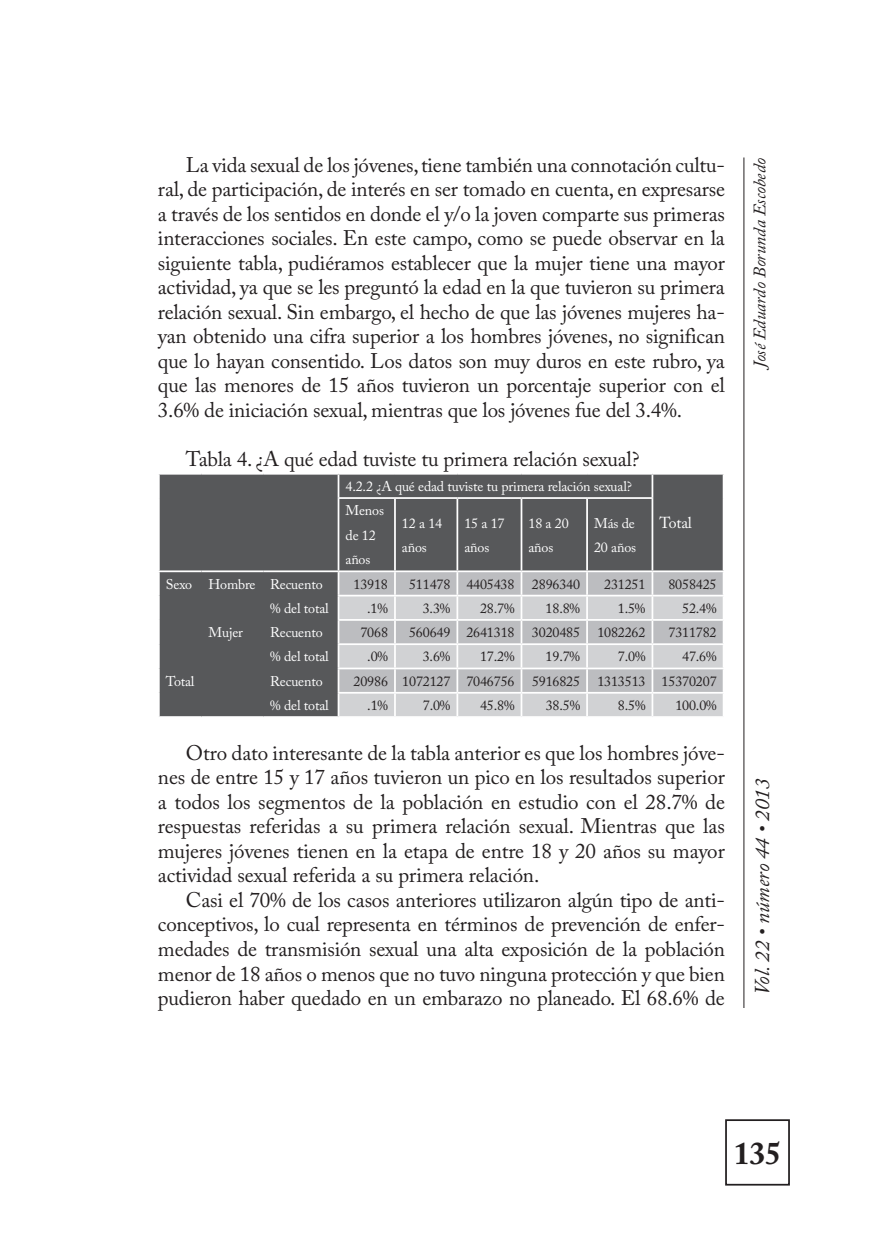
<style>
.page{position:relative;width:882px;height:1260px;background:#fff}
.page>*{position:absolute;margin:0;border:0;box-sizing:border-box;transform-origin:0 0}
.t1{font:700 31.5px "Adobe Caslon Pro";color:#231f20}
.t2{font:21px/24.5px "Adobe Caslon Pro";letter-spacing:-.01em;color:#231f20;text-align:justify}
.t3{font:italic 21px "Adobe Caslon Pro";letter-spacing:-.005em;color:#231f20}
.t4{font:italic 17.5px "Adobe Caslon Pro";color:#231f20}
.t5{font:15.75px "Adobe Caslon Pro";color:#fff}
.t6{font:14px "Adobe Caslon Pro";letter-spacing:-.01em;color:#231f20}
.t7{font:14px/24.5px "Adobe Caslon Pro";letter-spacing:-.01em;color:#fff}
</style>
<div class="page">
<div style="left:725px;top:1119px;width:65px;height:67px;border:2px solid #231f20"></div>
<hr style="left:744px;top:158px;width:1px;height:850px;background:#231f20">
<div style="left:160px;top:475px;width:563px;height:241px;background:#57585a"></div>
<svg style="left:339px;top:572px;width:384px;height:23px;background:#bdbec1"></svg>
<svg style="left:339px;top:596px;width:384px;height:120px;background:#c9cacd"></svg>
<svg style="left:338px;top:475px;width:1px;height:22px"></svg>
<svg style="left:652px;top:475px;width:1px;height:22px"></svg>
<hr style="left:338px;top:497px;width:57px;height:2px;background:#fff">
<hr style="left:338px;top:499px;width:1px;height:71px;background:#fff">
<hr style="left:395px;top:497px;width:62px;height:2px;background:#fff">
<hr style="left:394px;top:499px;width:2px;height:71px;background:#fff">
<hr style="left:457px;top:497px;width:64px;height:2px;background:#fff">
<hr style="left:457px;top:499px;width:1px;height:71px;background:#fff">
<hr style="left:521px;top:497px;width:66px;height:2px;background:#fff">
<hr style="left:521px;top:499px;width:1px;height:71px;background:#fff">
<hr style="left:587px;top:497px;width:66px;height:2px;background:#fff">
<hr style="left:586px;top:499px;width:2px;height:71px;background:#fff">
<hr style="left:652px;top:499px;width:1px;height:71px;background:#fff">
<hr style="left:394px;top:572px;width:2px;height:23px;background:#fff">
<hr style="left:586px;top:572px;width:2px;height:23px;background:#fff">
<hr style="left:394px;top:596px;width:2px;height:23px;background:#fff">
<hr style="left:586px;top:596px;width:2px;height:23px;background:#fff">
<hr style="left:394px;top:621px;width:2px;height:22px;background:#fff">
<hr style="left:586px;top:621px;width:2px;height:22px;background:#fff">
<hr style="left:394px;top:645px;width:2px;height:23px;background:#fff">
<hr style="left:586px;top:645px;width:2px;height:23px;background:#fff">
<hr style="left:394px;top:669px;width:2px;height:23px;background:#fff">
<hr style="left:586px;top:669px;width:2px;height:23px;background:#fff">
<hr style="left:394px;top:694px;width:2px;height:22px;background:#fff">
<svg style="left:457px;top:572px;width:1px;height:144px"></svg>
<svg style="left:521px;top:572px;width:1px;height:144px"></svg>
<hr style="left:586px;top:694px;width:2px;height:22px;background:#fff">
<svg style="left:652px;top:572px;width:1px;height:144px"></svg>
<hr style="left:339px;top:570px;width:56px;height:2px;background:#fff">
<hr style="left:395px;top:570px;width:62px;height:2px;background:#fff">
<hr style="left:457px;top:570px;width:64px;height:2px;background:#fff">
<hr style="left:521px;top:570px;width:66px;height:2px;background:#fff">
<hr style="left:587px;top:570px;width:65px;height:2px;background:#fff">
<hr style="left:652px;top:570px;width:72px;height:2px;background:#fff">
<hr style="left:158px;top:570px;width:43px;height:2px;background:#fff">
<hr style="left:201px;top:570px;width:62px;height:2px;background:#fff">
<hr style="left:263px;top:570px;width:76px;height:2px;background:#fff">
<hr style="left:338px;top:595px;width:57px;height:1px;background:#fff">
<hr style="left:395px;top:595px;width:62px;height:1px;background:#fff">
<hr style="left:457px;top:595px;width:64px;height:1px;background:#fff">
<hr style="left:521px;top:595px;width:66px;height:1px;background:#fff">
<hr style="left:587px;top:595px;width:65px;height:1px;background:#fff">
<hr style="left:652px;top:595px;width:72px;height:1px;background:#fff">
<hr style="left:338px;top:619px;width:57px;height:2px;background:#fff">
<hr style="left:395px;top:619px;width:62px;height:2px;background:#fff">
<hr style="left:457px;top:619px;width:64px;height:2px;background:#fff">
<hr style="left:521px;top:619px;width:66px;height:2px;background:#fff">
<hr style="left:587px;top:619px;width:65px;height:2px;background:#fff">
<hr style="left:652px;top:619px;width:72px;height:2px;background:#fff">
<hr style="left:338px;top:643px;width:57px;height:2px;background:#fff">
<hr style="left:395px;top:643px;width:62px;height:2px;background:#fff">
<hr style="left:457px;top:643px;width:64px;height:2px;background:#fff">
<hr style="left:521px;top:643px;width:66px;height:2px;background:#fff">
<hr style="left:587px;top:643px;width:65px;height:2px;background:#fff">
<hr style="left:652px;top:643px;width:72px;height:2px;background:#fff">
<hr style="left:338px;top:668px;width:57px;height:1px;background:#fff">
<hr style="left:395px;top:668px;width:62px;height:1px;background:#fff">
<hr style="left:457px;top:668px;width:64px;height:1px;background:#fff">
<hr style="left:521px;top:668px;width:66px;height:1px;background:#fff">
<hr style="left:587px;top:668px;width:65px;height:1px;background:#fff">
<hr style="left:652px;top:668px;width:72px;height:1px;background:#fff">
<hr style="left:338px;top:692px;width:57px;height:2px;background:#fff">
<svg style="left:338px;top:572px;width:1px;height:144px"></svg>
<hr style="left:395px;top:692px;width:62px;height:2px;background:#fff">
<hr style="left:457px;top:692px;width:64px;height:2px;background:#fff">
<hr style="left:521px;top:692px;width:66px;height:2px;background:#fff">
<hr style="left:587px;top:692px;width:65px;height:2px;background:#fff">
<hr style="left:652px;top:692px;width:72px;height:2px;background:#fff">
<p class="t2" style="left:158px;top:152px;width:569px;text-indent:28px">La vida sexual de los jóvenes, tiene también una connotación cultu&shy;ral, de participación, de interés en ser tomado en cuenta, en expresarse a través de los sentidos en donde el y/o la joven comparte sus primeras interacciones sociales. En este campo, como se puede observar en la siguiente tabla, pudiéramos establecer que la mujer tiene una mayor actividad, ya que se les preguntó la edad en la que tuvieron su primera relación sexual. Sin embargo, el hecho de que las jóvenes mujeres ha&shy;yan obtenido una cifra superior a los hombres jóvenes, no significan que lo hayan consentido. Los datos son muy duros en este rubro, ya que las menores de 15 años tuvieron un porcentaje superior con el 3.6% de iniciación sexual, mientras que los jóvenes fue del 3.4%.</p>
<p class="t2" style="left:186px;top:446px;width:455px">Tabla 4. ¿A qué edad tuviste tu primera relación sexual?</p>
<p class="t7" style="left:346px;top:474px;width:288px">4.2.2 ¿A qué edad tuviste tu primera relación sexual?</p>
<p class="t5" style="left:659px;top:514px;width:34px">Total</p>
<p class="t7" style="left:346px;top:498px;width:40px">Menos de 12 años</p>
<p class="t7" style="left:402px;top:511px;width:42px">12 a 14 años</p>
<p class="t7" style="left:464px;top:511px;width:42px">15 a 17 años</p>
<p class="t7" style="left:528px;top:511px;width:42px">18 a 20 años</p>
<p class="t7" style="left:594px;top:511px;width:44px">Más de<br>20 años</p>
<p class="t7" style="left:166px;top:572px;width:158px">Sexo Hombre Recuento</p>
<p class="t6" style="left:354px;top:576px;width:36px">13918</p>
<p class="t6" style="left:409px;top:576px;width:173px">511478 4405438 2896340</p>
<p class="t6" style="left:604px;top:576px;width:43px">231251</p>
<p class="t6" style="left:668px;top:576px;width:50px">8058425</p>
<p class="t7" style="left:270px;top:596px;width:60px">% del total</p>
<p class="t6" style="left:367px;top:600px;width:22px">.1%</p>
<p class="t6" style="left:423px;top:600px;width:29px">3.3%</p>
<p class="t6" style="left:480px;top:600px;width:36px">28.7%</p>
<p class="t6" style="left:546px;top:600px;width:36px">18.8%</p>
<p class="t6" style="left:618px;top:600px;width:29px">1.5%</p>
<p class="t6" style="left:682px;top:600px;width:36px">52.4%</p>
<p class="t7" style="left:209px;top:620px;width:36px">Mujer</p>
<p class="t7" style="left:270px;top:620px;width:54px">Recuento</p>
<p class="t6" style="left:360px;top:624px;width:29px">7068</p>
<p class="t6" style="left:409px;top:624px;width:238px">560649 2641318 3020485 1082262</p>
<p class="t6" style="left:668px;top:624px;width:50px">7311782</p>
<p class="t7" style="left:270px;top:644px;width:60px">% del total</p>
<p class="t6" style="left:367px;top:648px;width:22px">.0%</p>
<p class="t6" style="left:423px;top:648px;width:29px">3.6%</p>
<p class="t6" style="left:480px;top:648px;width:36px">17.2%</p>
<p class="t6" style="left:546px;top:648px;width:36px">19.7%</p>
<p class="t6" style="left:618px;top:648px;width:29px">7.0%</p>
<p class="t6" style="left:682px;top:648px;width:36px">47.6%</p>
<p class="t7" style="left:166px;top:669px;width:30px">Total</p>
<p class="t7" style="left:270px;top:669px;width:54px">Recuento</p>
<p class="t6" style="left:354px;top:673px;width:365px">20986 1072127 7046756 5916825 1313513 15370207</p>
<p class="t7" style="left:270px;top:693px;width:60px">% del total</p>
<p class="t6" style="left:367px;top:697px;width:22px">.1%</p>
<p class="t6" style="left:423px;top:697px;width:29px">7.0%</p>
<p class="t6" style="left:480px;top:697px;width:36px">45.8%</p>
<p class="t6" style="left:546px;top:697px;width:36px">38.5%</p>
<p class="t6" style="left:618px;top:697px;width:29px">8.5%</p>
<p class="t6" style="left:675px;top:697px;width:43px">100.0%</p>
<p class="t2" style="left:158px;top:740px;width:569px;text-indent:28px">Otro dato interesante de la tabla anterior es que los hombres jóve&shy;nes de entre 15 y 17 años tuvieron un pico en los resultados superior a todos los segmentos de la población en estudio con el 28.7% de respuestas referidas a su primera relación sexual. Mientras que las mujeres jóvenes tienen en la etapa de entre 18 y 20 años su mayor actividad sexual referida a su primera relación.</p>
<p class="t2" style="left:158px;top:887px;width:569px;text-indent:28px">Casi el 70% de los casos anteriores utilizaron algún tipo de anti&shy;conceptivos, lo cual representa en términos de prevención de enfer&shy;medades de transmisión sexual una alta exposición de la población menor de 18 años o menos que no tuvo ninguna protección y que bien pudieron haber quedado en un embarazo no planeado. El 68.6% de</p>
<p class="t4" style="left:749px;top:368px;width:212px;rotate:-90deg">José Eduardo Borunda Escobedo</p>
<p class="t3" style="left:750px;top:995px;width:218px;rotate:-90deg">Vol. 22 • número 44 • 2013</p>
<h1 class="t1" style="left:734px;top:1135px;width:49px">135</h1>
</div>
